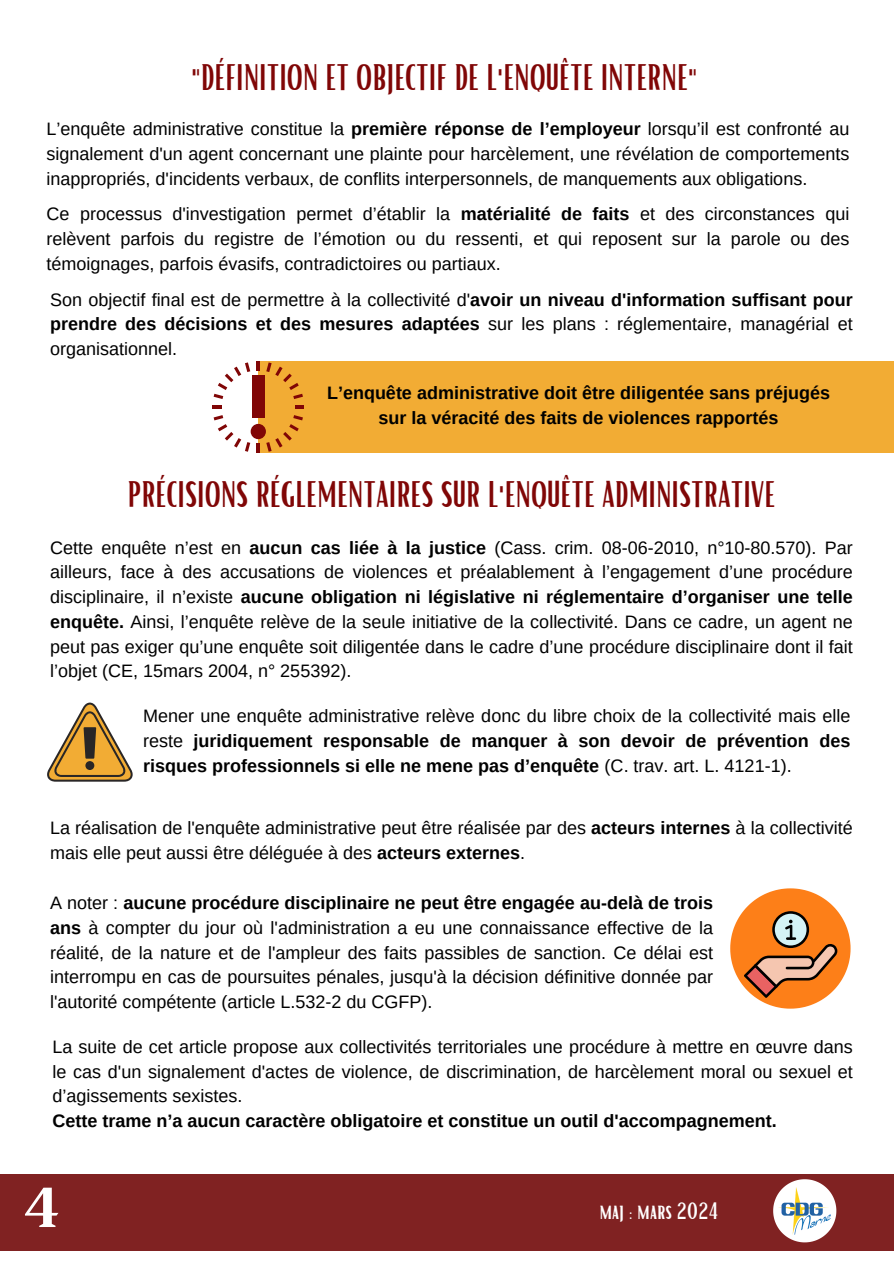
<style>
.page{position:relative;width:894px;height:1264px;background:#fff}
.page>*{position:absolute;margin:0;border:0;box-sizing:border-box;transform-origin:0 0}
.t1{font:700 61.65px "Luthier";color:#fff}
.t2{font:36px "Bright";color:#800606}
.t3{font:22.95px "Bright";color:#fff}
.t4{font:18px/24.8px "Arimo";color:#000;text-align:justify}
.t5{font:700 18px/24.8px "Arimo";color:#000;text-align:center}
.s1{font-weight:700}
.s2{font-weight:400}
</style>
<div class="page">
<div style="left:258px;top:361px;width:635px;height:92px;background:#f2ac34"></div>
<div style="left:250px;top:424px;width:16px;height:15px;background:#800606;border-radius:50%"></div>
<div style="left:252px;top:375px;width:12px;height:43px;background:#800606"></div>
<svg style="left:257px;top:361px;width:3px;height:9px"></svg>
<svg style="left:213px;top:362px;width:37px;height:37px"></svg>
<svg style="left:212px;top:405px;width:9px;height:3px"></svg>
<svg style="left:213px;top:415px;width:37px;height:37px"></svg>
<svg style="left:257px;top:444px;width:3px;height:8px"></svg>
<svg style="left:266px;top:415px;width:37px;height:37px"></svg>
<svg style="left:295px;top:405px;width:8px;height:3px"></svg>
<svg style="left:266px;top:362px;width:37px;height:37px"></svg>
<svg style="left:47px;top:702px;width:86px;height:79px"></svg>
<svg style="left:730px;top:888px;width:120px;height:120px"></svg>
<div style="left:0;top:1174px;width:893px;height:76px;background:#802222"></div>
<svg style="left:773px;top:1179px;width:63px;height:63px"></svg>
<img style="left:778px;top:1187px;width:51px;height:47px">
<h2 class="t2" style="left:191px;top:54px;width:508px">"DÉFINITION ET OBJECTIF DE L'ENQUÊTE INTERNE"</h2>
<p class="t4" style="left:47px;top:116px;width:804px">L’enquête administrative constitue la <span class="s1">première réponse de l’employeur</span> lorsqu’il est confronté au signalement d'un agent concernant une plainte pour harcèlement, une révélation de comportements inappropriés, d'incidents verbaux, de conflits interpersonnels, de manquements aux obligations.</p>
<p class="t4" style="left:47px;top:202px;width:804px">Ce processus d'investigation permet d’établir la <span class="s1">matérialité de faits</span> et des circonstances qui relèvent parfois du registre de l’émotion ou du ressenti, et qui reposent sur la parole ou des témoignages, parfois évasifs, contradictoires ou partiaux.</p>
<p class="t4" style="left:50px;top:287px;width:804px">Son objectif final est de permettre à la collectivité d'<span class="s1">avoir un niveau d'information suffisant pour prendre des décisions et des mesures adaptées</span> sur les plans : réglementaire, managérial et organisationnel.</p>
<p class="t5" style="left:327px;top:380px;width:504px">L’enquête administrative doit être diligentée sans préjugés sur la véracité des faits de violences rapportés</p>
<h2 class="t2" style="left:128px;top:471px;width:649px">PRÉCISIONS RÉGLEMENTAIRES SUR L'ENQUÊTE ADMINISTRATIVE</h2>
<p class="t4" style="left:50px;top:535px;width:804px">Cette enquête n’est en <span class="s1">aucun cas liée à la justice</span> (Cass. crim. 08-06-2010, n°10-80.570). Par ailleurs, face à des accusations de violences et préalablement à l’engagement d’une procédure disciplinaire, il n’existe <span class="s1">aucune obligation ni législative ni réglementaire d’organiser une telle enquête.</span> Ainsi, l’enquête relève de la seule initiative de la collectivité. Dans ce cadre, un agent ne peut pas exiger qu’une enquête soit diligentée dans le cadre d’une procédure disciplinaire dont il fait l’objet (CE, 15mars 2004, n° 255392).</p>
<p class="t5" style="left:143px;top:703px;width:708px;text-align:justify"><span class="s2">Mener une enquête administrative relève donc du libre choix de la collectivité mais elle reste</span> juridiquement responsable de manquer à son devoir de prévention des risques professionnels si elle ne mene pas d’enquête <span class="s2">(C. trav. art. L. 4121-1).</span></p>
<p class="t4" style="left:50px;top:815px;width:804px">La réalisation de l'enquête administrative peut être réalisée par des <span class="s1">acteurs internes</span> à la collectivité mais elle peut aussi être déléguée à des <span class="s1">acteurs externes</span>.</p>
<p class="t4" style="left:50px;top:890px;width:664px">A noter : <span class="s1">aucune procédure disciplinaire ne peut être engagée au-delà de trois ans</span> à compter du jour où l'administration a eu une connaissance effective de la réalité, de la nature et de l'ampleur des faits passibles de sanction. Ce délai est interrompu en cas de poursuites pénales, jusqu'à la décision définitive donnée par l'autorité compétente (article L.532-2 du CGFP).</p>
<p class="t4" style="left:52px;top:1034px;width:801px">La suite de cet article propose aux collectivités territoriales une procédure à mettre en œuvre dans le cas d'un signalement d'actes de violence, de discrimination, de harcèlement moral ou sexuel et d’agissements sexistes.</p>
<p class="t5" style="left:52px;top:1108px;width:725px">Cette trame n’a aucun caractère obligatoire et constitue un outil d'accompagnement.</p>
<h1 class="t1" style="left:21px;top:1184px;width:37px">4</h1>
<p class="t3" style="left:599px;top:1195px;width:120px">maj : mars 2024</p>
</div>
